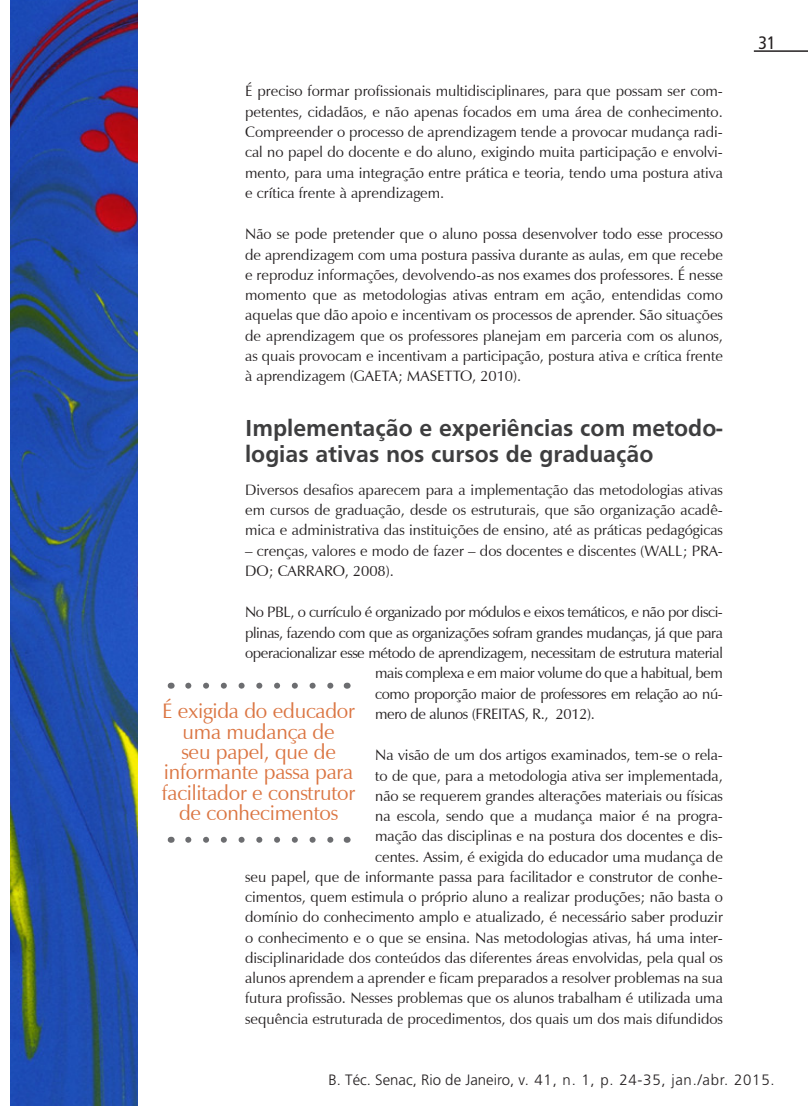
<style>
.page{position:relative;width:808px;height:1106px;background:#fff}
.page>*{position:absolute;margin:0;border:0;box-sizing:border-box;transform-origin:0 0}
.Subtitulo{font:700 24px/25.5px "Frutiger";color:#3e3e3f}
.olho{font:21px/20.2px "Zapf Humanist 601 BT";letter-spacing:-.01em;color:#db7542;text-align:center}
.t1{font:condensed 18px "Frutiger";color:#231f20}
.texto{font:15px/20.2px "Zapf Humanist 601 BT";color:#231f20;text-align:justify}
.texto-2{font:15px "Zapf Humanist 601 BT";letter-spacing:-.025em;color:#231f20}
.t2{font:300 15px "Frutiger";color:#231f20}
</style>
<div class="page">
<hr style="left:754px;top:50px;width:54px;height:2px;background:#231f20">
<img style="left:10px;top:0;width:127px;height:1106px">
<svg style="left:188px;top:682px;width:146px;height:6px"></svg>
<svg style="left:188px;top:836px;width:146px;height:6px"></svg>
<p class="texto" style="left:245px;top:81px;width:479px">É preciso formar profissionais multidisciplinares, para que possam ser com&shy;petentes, cidadãos, e não apenas focados em uma área de conhecimento.<br>Compreender o processo de aprendizagem tende a provocar mudança radi&shy;cal no papel do docente e do aluno, exigindo muita participação e envolvi&shy;mento, para uma integração entre prática e teoria, tendo uma postura ativa e crítica frente à aprendizagem.</p>
<p class="texto" style="left:245px;top:224px;width:479px">Não se pode pretender que o aluno possa desenvolver todo esse processo de aprendizagem com uma postura passiva durante as aulas, em que recebe e reproduz informações, devolvendo-as nos exames dos professores. É nesse momento que as metodologias ativas entram em ação, entendidas como aquelas que dão apoio e incentivam os processos de aprender. São situações de aprendizagem que os professores planejam em parceria com os alunos, as quais provocam e incentivam a participação, postura ativa e crítica frente à aprendizagem (GAETA; MASETTO, 2010).</p>
<p class="Subtitulo" style="left:245px;top:415px;width:479px">Implementação e experiências com metodo&shy;logias ativas nos cursos de graduação</p>
<p class="texto" style="left:245px;top:479px;width:479px">Diversos desafios aparecem para a implementação das metodologias ativas em cursos de graduação, desde os estruturais, que são organização acadê&shy;mica e administrativa das instituições de ensino, até as práticas pedagógicas</p>
<p class="texto" style="left:245px;top:540px;width:479px">– crenças, valores e modo de fazer – dos docentes e discentes (WALL; PRA-<br>DO; CARRARO, 2008).</p>
<p class="texto-2" style="left:245px;top:603px;width:479px">No PBL, o currículo é organizado por módulos e eixos temáticos, e não por disci-</p>
<p class="texto-2" style="left:245px;top:623px;width:479px">plinas, fazendo com que as organizações sofram grandes mudanças, já que para</p>
<p class="texto-2" style="left:245px;top:643px;width:479px">operacionalizar esse método de aprendizagem, necessitam de estrutura material</p>
<p class="texto-2" style="left:375px;top:664px;width:349px">mais complexa e em maior volume do que a habitual, bem</p>
<p class="texto-2" style="left:375px;top:684px;width:349px">como proporção maior de professores em relação ao nú-</p>
<p class="texto-2" style="left:375px;top:704px;width:221px">mero de alunos (FREITAS, R., 2012).</p>
<p class="texto" style="left:245px;top:745px;width:479px;text-align:right">Na visão de um dos artigos examinados, tem-se o rela-<br>to de que, para a metodologia ativa ser implementada,<br>não se requerem grandes alterações materiais ou físicas<br>na escola, sendo que a mudança maior é na progra-<br>mação das disciplinas e na postura dos docentes e dis-<br>centes. Assim, é exigida do educador uma mudança de<br>seu papel, que de informante passa para facilitador e construtor de conhe&shy;cimentos, quem estimula o próprio aluno a realizar produções; não basta o domínio do conhecimento amplo e atualizado, é necessário saber produzir o conhecimento e o que se ensina. Nas metodologias ativas, há uma inter&shy;disciplinaridade dos conteúdos das diferentes áreas envolvidas, pela qual os alunos aprendem a aprender e ficam preparados a resolver problemas na sua futura profissão. Nesses problemas que os alunos trabalham é utilizada uma sequência estruturada de procedimentos, dos quais um dos mais difundidos</p>
<p class="olho" style="left:162px;top:701px;width:195px">É exigida do educador uma mudança de<br>seu papel, que de informante passa para facilitador e construtor de conhecimentos</p>
<p class="t1" style="left:759px;top:33px;width:19px">31</p>
<p class="t2" style="left:329px;top:1071px;width:448px">B. Téc. Senac, Rio de Janeiro, v. 41, n. 1, p. 24-35, jan./abr. 2015.</p>
</div>
